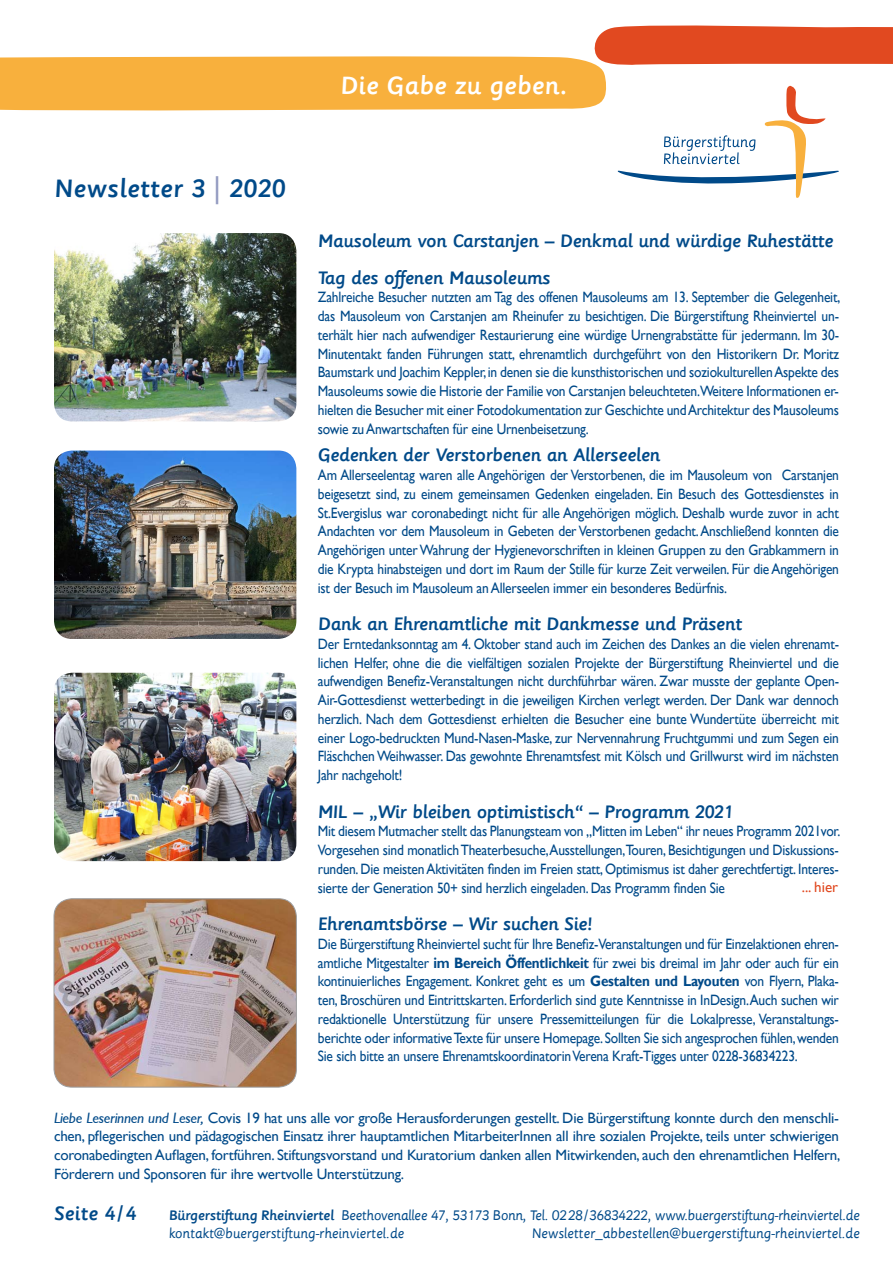
<style>
.page{position:relative;width:893px;height:1263px;background:#fff}
.page>*{position:absolute;margin:0;border:0;box-sizing:border-box;transform-origin:0 0}
.t1{font:500 27.15px "Sassoon Primary Com";letter-spacing:.005em;color:#004a89}
.t2{font:500 27px "Sassoon Primary Com";color:#fff}
.t3{font:500 21px "Sassoon Primary Com";letter-spacing:.005em;color:#004a89}
.t4{font:500 19.5px/36.8px "Sassoon Primary Com";letter-spacing:-.025em;color:#004a89}
.t5{font:15px/18.8px "Gill Sans";letter-spacing:-.015em;color:#004a89;text-align:justify;scale:.9 1}
.t6{font:15px/18.8px "Gill Sans";letter-spacing:-.015em;color:#004a89;text-align:justify}
.t7{font:15px "Gill Sans";color:#e14920}
.t8{font:14.85px/17.9px "Sassoon Primary Com";letter-spacing:-.01em;color:#004a89}
.s1{color:#929ac0}
.s2{font-weight:700}
.s3{font-family:"Gill S Si";font-style:italic}
.s4{font-weight:500}
</style>
<div class="page">
<svg style="left:0;top:25px;width:893px;height:173px"></svg>
<img style="left:54px;top:899px;width:242px;height:188px">
<div style="left:54px;top:898px;width:243px;height:189px;border:1px solid #9c9d9f;border-radius:18px"></div>
<img style="left:54px;top:450px;width:242px;height:189px">
<img style="left:54px;top:673px;width:242px;height:188px">
<img style="left:54px;top:233px;width:242px;height:188px">
<h1 class="t1" style="left:54px;top:173px;width:233px">Newsletter 3 <span class="s1">|</span> 2020</h1>
<h2 class="t2" style="left:340px;top:70px;width:228px">Die Gabe zu geben.</h2>
<h3 class="t4" style="left:318px;top:222px;width:517px">Mausoleum von Carstanjen – Denkmal und würdige Ruhestätte<br>Tag des offenen Mausoleums</h3>
<p class="t5" style="left:318px;top:288px;width:582px">Zahlreiche Besucher nutzten am Tag des offenen Mausoleums am 13. September die Gelegenheit, das Mausoleum von Carstanjen am Rheinufer zu besichtigen. Die Bürgerstiftung Rheinviertel un&shy;terhält hier nach aufwendiger Restaurierung eine würdige Urnengrabstätte für jedermann. Im 30- Minutentakt fanden Führungen statt, ehrenamtlich durchgeführt von den Historikern Dr. Moritz Baumstark und Joachim Keppler, in denen sie die kunsthistorischen und soziokulturellen Aspekte des Mausoleums sowie die Historie der Familie von Carstanjen beleuchteten.Weitere Informationen er&shy;hielten die Besucher mit einer Fotodokumentation zur Geschichte und Architektur des Mausoleums sowie zu Anwartschaften für eine Urnenbeisetzung.</p>
<h3 class="t4" style="left:318px;top:437px;width:344px">Gedenken der Verstorbenen an Allerseelen</h3>
<p class="t5" style="left:318px;top:466px;width:581px">Am Allerseelentag waren alle Angehörigen der Verstorbenen, die im Mausoleum von Carstanjen beigesetzt sind, zu einem gemeinsamen Gedenken eingeladen. Ein Besuch des Gottesdienstes in St.Evergislus war coronabedingt nicht für alle Angehörigen möglich. Deshalb wurde zuvor in acht Andachten vor dem Mausoleum in Gebeten der Verstorbenen gedacht. Anschließend konnten die Angehörigen unter Wahrung der Hygienevorschriften in kleinen Gruppen zu den Grabkammern in die Krypta hinabsteigen und dort im Raum der Stille für kurze Zeit verweilen. Für die Angehörigen ist der Besuch im Mausoleum an Allerseelen immer ein besonderes Bedürfnis.</p>
<h3 class="t4" style="left:318px;top:606px;width:426px">Dank an Ehrenamtliche mit Dankmesse und Präsent</h3>
<p class="t5" style="left:318px;top:635px;width:581px">Der Erntedanksonntag am 4. Oktober stand auch im Zeichen des Dankes an die vielen ehrenamt&shy;lichen Helfer, ohne die die vielfältigen sozialen Projekte der Bürgerstiftung Rheinviertel und die aufwendigen Benefiz-Veranstaltungen nicht durchführbar wären. Zwar musste der geplante Open-Air-Gottesdienst wetterbedingt in die jeweiligen Kirchen verlegt werden. Der Dank war dennoch herzlich. Nach dem Gottesdienst erhielten die Besucher eine bunte Wundertüte überreicht mit einer Logo-bedruckten Mund-Nasen-Maske, zur Nervennahrung Fruchtgummi und zum Segen ein Fläschchen Weihwasser. Das gewohnte Ehrenamtsfest mit Kölsch und Grillwurst wird im nächsten Jahr nachgeholt!</p>
<h3 class="t4" style="left:318px;top:793px;width:417px">MIL – „Wir bleiben optimistisch“ – Programm 2021</h3>
<p class="t5" style="left:318px;top:822px;width:582px">Mit diesem Mutmacher stellt das Planungsteam von „Mitten im Leben“ ihr neues Programm 2021vor.<br>Vorgesehen sind monatlich Theaterbesuche,Ausstellungen,Touren, Besichtigungen und Diskussions&shy;runden. Die meisten Aktivitäten finden im Freien statt, Optimismus ist daher gerechtfertigt. Interes&shy;sierte der Generation 50+ sind herzlich eingeladen. Das Programm finden Sie</p>
<h3 class="t4" style="left:318px;top:906px;width:275px">Ehrenamtsbörse – Wir suchen Sie!</h3>
<p class="t5" style="left:318px;top:935px;width:581px">Die Bürgerstiftung Rheinviertel sucht für Ihre Benefiz-Veranstaltungen und für Einzelaktionen ehren&shy;amtliche Mitgestalter <span class="s2">im Bereich Öffentlichkeit</span> für zwei bis dreimal im Jahr oder auch für ein kontinuierliches Engagement. Konkret geht es um <span class="s2">Gestalten und Layouten</span> von Flyern, Plaka&shy;ten, Broschüren und Eintrittskarten. Erforderlich sind gute Kenntnisse in InDesign.Auch suchen wir redaktionelle Unterstützung für unsere Pressemitteilungen für die Lokalpresse, Veranstaltungs&shy;berichte oder informative Texte für unsere Homepage. Sollten Sie sich angesprochen fühlen, wenden Sie sich bitte an unsere Ehrenamtskoordinatorin Verena Kraft-Tigges unter 0228-36834223.</p>
<p class="t7" style="left:802px;top:878px;width:38px">... hier</p>
<p class="t6" style="left:54px;top:1108px;width:788px"><span class="s3">Liebe Leserinnen und Leser,</span> Covis 19 hat uns alle vor große Herausforderungen gestellt. Die Bürgerstiftung konnte durch den menschli&shy;chen, pflegerischen und pädagogischen Einsatz ihrer hauptamtlichen MitarbeiterInnen all ihre sozialen Projekte, teils unter schwierigen coronabedingten Auflagen, fortführen. Stiftungsvorstand und Kuratorium danken allen Mitwirkenden, auch den ehrenamtlichen Helfern, Förderern und Sponsoren für ihre wertvolle Unterstützung.</p>
<h3 class="t3" style="left:54px;top:1201px;width:84px">Seite 4/4</h3>
<p class="t8" style="left:169px;top:1206px;width:693px"><span class="s4">Bürgerstiftung Rheinviertel</span> Beethovenallee 47, 53173 Bonn, Tel. 0228/36834222, www.buergerstiftung-rheinviertel.de kontakt@buergerstiftung-rheinviertel.de</p>
<p class="t8" style="left:532px;top:1224px;width:329px">Newsletter_abbestellen@buergerstiftung-rheinviertel.de</p>
</div>
